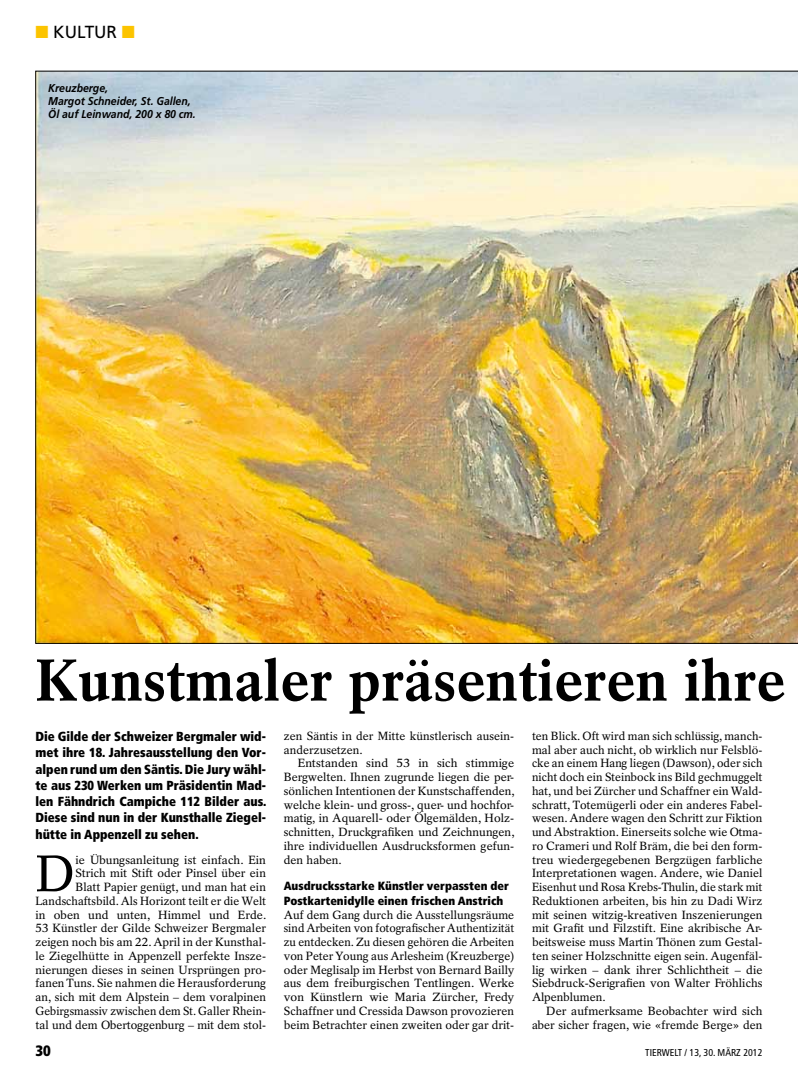
<style>
.page{position:relative;width:798px;height:1081px;background:#fff}
.page>*{position:absolute;margin:0;border:0;box-sizing:border-box;transform-origin:0 0}
.t1{font:700 58.75px "Rotation LT Std";color:#000}
.t2{font:51.12px "Rotation LT Std";color:#000}
.t3{font:17.5px "Frutiger LT Pro";color:#000}
.t4{font:900 condensed 15px "Frutiger LT Pro";color:#000}
.t5{font:900 condensed 13.12px/16.2px "Frutiger LT Pro";color:#000;text-align:justify;scale:.96 1}
.t6{font:11.88px/13.8px "Rotation LT Std";letter-spacing:.005em;color:#000;text-align:justify}
.t7{font:900 condensed 11.88px/15px "Frutiger LT Pro";color:#000}
.t8{font:italic 700 11.38px/13.1px "Frutiger LT Pro";color:#000;scale:.92 1}
.t9{font:condensed 10px "Frutiger LT Pro";color:#000}
.s1{color:#fcc400}
</style>
<div class="page">
<img style="left:35px;top:71px;width:762px;height:572px">
<h3 class="t3" style="left:35px;top:22px;width:101px"><span class="s1">■</span> KULTUR <span class="s1">■</span></h3>
<p class="t8" style="left:48px;top:81px;width:162px">Kreuzberge,<br>Margot Schneider, St. Gallen,<br>Öl auf Leinwand, 200 x 80 cm.</p>
<h1 class="t1" style="left:35px;top:645px;width:751px">Kunstmaler präsentieren ihre</h1>
<p class="t5" style="left:35px;top:728px;width:242px">Die Gilde der Schweizer Bergmaler wid&shy;met ihre 18. Jahresausstellung den Vor&shy;alpen rund um den Säntis. Die Jury wähl&shy;te aus 230 Werken um Präsidentin Mad&shy;len Fähndrich Campiche 112 Bilder aus.<br>Diese sind nun in der Kunsthalle Ziegel&shy;hütte in Appenzell zu sehen.</p>
<h2 class="t2" style="left:35px;top:844px;width:41px">D</h2>
<p class="t6" style="left:283px;top:729px;width:232px">zen Säntis in der Mitte künstlerisch ausein&shy;anderzusetzen.</p>
<p class="t6" style="left:283px;top:756px;width:232px;text-indent:14px">Entstanden sind 53 in sich stimmige Bergwelten. Ihnen zugrunde liegen die per&shy;sönlichen Intentionen der Kunstschaffenden, welche klein- und gross-, quer- und hochfor&shy;matig, in Aquarell- oder Ölgemälden, Holz&shy;schnitten, Druckgrafiken und Zeichnungen, ihre individuellen Ausdrucksformen gefun&shy;den haben.</p>
<p class="t7" style="left:283px;top:878px;width:227px">Ausdrucksstarke Künstler verpassten der<br>Postkartenidylle einen frischen Anstrich</p>
<p class="t6" style="left:283px;top:908px;width:232px">Auf dem Gang durch die Ausstellungsräume sind Arbeiten von fotografischer Authentizität zu entdecken. Zu diesen gehören die Arbeiten von Peter Young aus Arlesheim (Kreuzberge) oder Meglisalp im Herbst von Bernard Bailly aus dem freiburgischen Tentlingen. Werke von Künstlern wie Maria Zürcher, Fredy Schaffner und Cressida Dawson provozieren beim Betrachter einen zweiten oder gar drit-</p>
<p class="t6" style="left:531px;top:729px;width:232px">ten Blick. Oft wird man sich schlüssig, manch&shy;mal aber auch nicht, ob wirklich nur Felsblö&shy;cke an einem Hang liegen (Dawson), oder sich nicht doch ein Steinbock ins Bild gechmuggelt hat, und bei Zürcher und Schaffner ein Wald&shy;schratt, Totemügerli oder ein anderes Fabel&shy;wesen. Andere wagen den Schritt zur Fiktion und Abstraktion. Einerseits solche wie Otma&shy;ro Crameri und Rolf Bräm, die bei den form&shy;treu wiedergegebenen Bergzügen farbliche Interpretationen wagen. Andere, wie Daniel Eisenhut und Rosa Krebs-Thulin, die stark mit Reduktionen arbeiten, bis hin zu Dadi Wirz mit seinen witzig-kreativen Inszenierungen mit Grafit und Filzstift. Eine akribische Ar&shy;beitsweise muss Martin Thönen zum Gestal&shy;ten seiner Holzschnitte eigen sein. Augenfäl&shy;lig wirken – dank ihrer Schlichtheit – die Siebdruck-Serigrafien von Walter Fröhlichs Alpenblumen.</p>
<p class="t6" style="left:531px;top:1004px;width:232px;text-align:right">Der aufmerksame Beobachter wird sich aber sicher fragen, wie «fremde Berge» den</p>
<p class="t6" style="left:35px;top:853px;width:232px;text-align:right">ie Übungsanleitung ist einfach. Ein<br>Strich mit Stift oder Pinsel über ein<br>Blatt Papier genügt, und man hat ein Landschaftsbild. Als Horizont teilt er die Welt in oben und unten, Himmel und Erde.<br>53 Künstler der Gilde Schweizer Bergmaler zeigen noch bis am 22. April in der Kunsthal&shy;le Ziegelhütte in Appenzell perfekte Insze&shy;nierungen dieses in seinen Ursprüngen pro&shy;fanen Tuns. Sie nahmen die Herausforderung an, sich mit dem Alpstein – dem voralpinen Gebirgsmassiv zwischen dem St. Galler Rhein&shy;tal und dem Obertoggenburg – mit dem stol-</p>
<p class="t4" style="left:35px;top:1041px;width:17px">30</p>
<p class="t9" style="left:645px;top:1047px;width:119px">TIERWELT / 13, 30. MÄRZ 2012</p>
</div>
